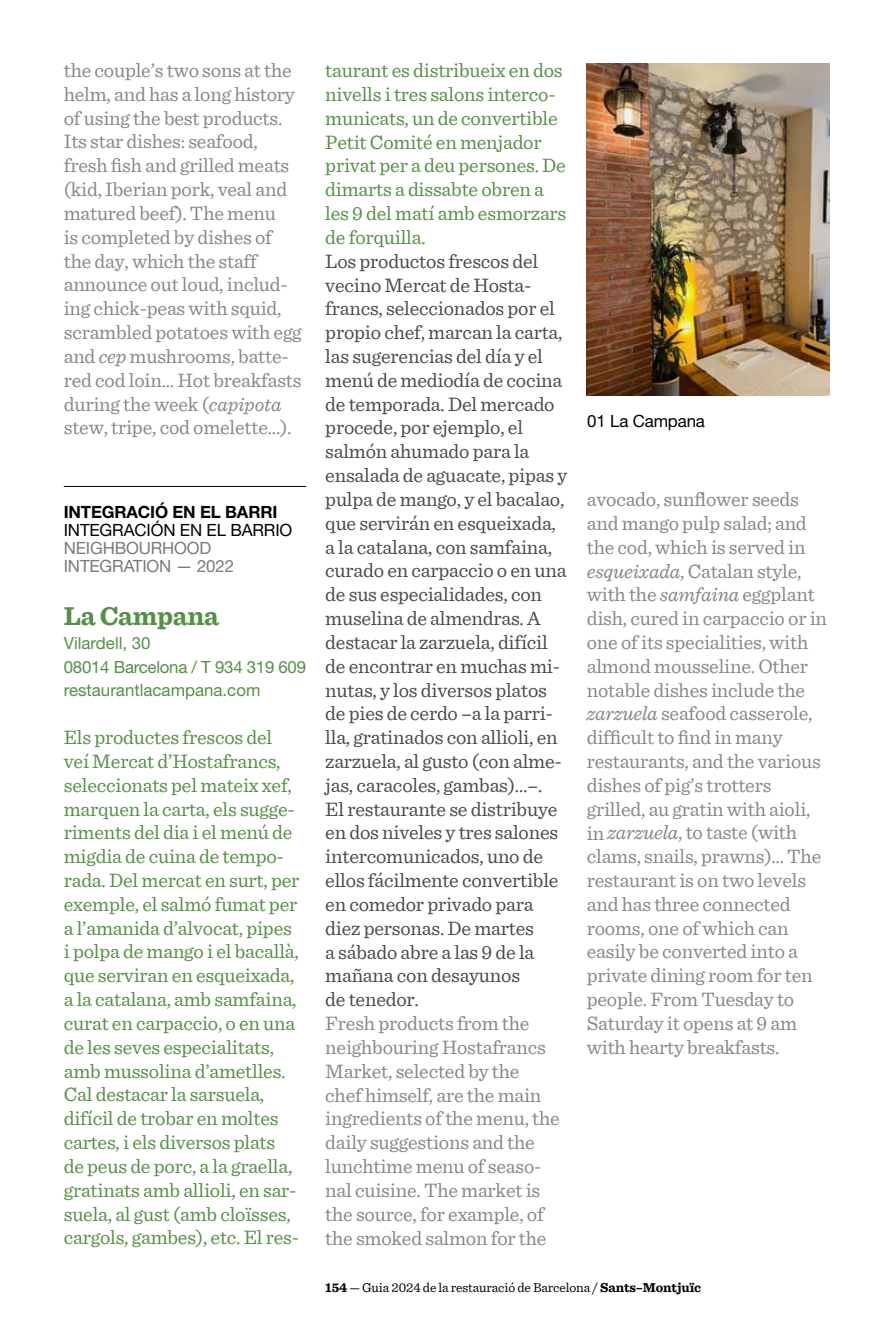
<style>
.page{position:relative;width:893px;height:1340px;background:#fff}
.page>*{position:absolute;margin:0;border:0;box-sizing:border-box;transform-origin:0 0}
.Text_seguit_anglès{font:700 27px "Sentinel";letter-spacing:-.01em;color:#559046}
.TEXT_SEGUIT_ANGLÈS{font:20.25px/23.8px "Sentinel";letter-spacing:-.01em;color:#878787}
.TEXT_SEGUIT_CASTELLÀ{font:20.25px/23.8px "Sentinel";letter-spacing:-.01em;color:#4a4a49}
.TEXT_SEGUIT_CATALÀ{font:20.25px/23.8px "Sentinel";letter-spacing:-.01em;color:#559046}
.Text_seguit_anglès-2{font:16.88px/18px "Helvetica Neue LT Std";letter-spacing:-.01em;color:#7c7b7b}
.TEXT_SEGUIT_CATALÀ-2{font:16.88px "Helvetica Neue LT Std";color:#559046}
.CODI{font:16.88px "Helvetica Neue LT Std";letter-spacing:-.015em;color:#559046}
.FILET{font:700 16.88px "Helvetica Neue LT Std";letter-spacing:-.01em;color:#000}
.Peus_de_foto{font:16.88px "Helvetica Neue LT Std";letter-spacing:-.01em;color:#000}
.t1{font:13.5px "Sentinel";letter-spacing:-.01em;color:#000}
.s1{font-style:italic}
.s2{color:#000}
.s3{font-weight:700}
</style>
<div class="page">
<hr style="left:64px;top:486px;width:242px;height:1px;background:#000">
<img style="left:587px;top:64px;width:242px;height:331px">
<p class="TEXT_SEGUIT_ANGLÈS" style="left:64px;top:57px;width:240px">the couple’s two sons at the helm, and has a long history of using the best products.<br>Its star dishes: seafood, fresh fish and grilled meats (kid, Iberian pork, veal and matured beef). The menu<br>is completed by dishes of the day, which the staff announce out loud, includ&shy;ing chick-peas with squid, scrambled potatoes with egg and <span class="s1">cep</span> mushrooms, batte&shy;red cod loin... Hot breakfasts during the week (<span class="s1">capipota </span>stew, tripe, cod omelette...).</p>
<p class="FILET" style="left:64px;top:501px;width:215px">INTEGRACIÓ EN EL BARRI</p>
<p class="Text_seguit_anglès-2" style="left:64px;top:521px;width:230px"><span class="s2">INTEGRACIÓN EN EL BARRIO<br></span>NEIGHBOURHOOD<br>INTEGRATION — 2022</p>
<p class="Text_seguit_anglès" style="left:64px;top:594px;width:157px">La Campana</p>
<p class="TEXT_SEGUIT_CATALÀ-2" style="left:64px;top:632px;width:88px">Vilardell, 30</p>
<p class="CODI" style="left:64px;top:656px;width:244px">08014 Barcelona / T 934 319 609</p>
<p class="TEXT_SEGUIT_CATALÀ-2" style="left:64px;top:680px;width:198px">restaurantlacampana.com</p>
<p class="TEXT_SEGUIT_CATALÀ" style="left:64px;top:724px;width:237px">Els productes frescos del veí Mercat d’Hostafrancs, seleccionats pel mateix xef, marquen la carta, els sugge&shy;riments del dia i el menú de migdia de cuina de tempo&shy;rada. Del mercat en surt, per exemple, el salmó fumat per a l’amanida d’alvocat, pipes i polpa de mango i el bacallà, que serviran en esqueixada, a la catalana, amb samfaina, curat en carpaccio, o en una de les seves especialitats, amb mussolina d’ametlles.<br>Cal destacar la sarsuela, difícil de trobar en moltes cartes, i els diversos plats de peus de porc, a la graella, gratinats amb allioli, en sar&shy;suela, al gust (amb cloïsses, cargols, gambes), etc. El res-</p>
<p class="TEXT_SEGUIT_CATALÀ" style="left:325px;top:57px;width:243px">taurant es distribueix en dos nivells i tres salons interco&shy;municats, un de convertible<br>Petit Comité en menjador privat per a deu persones. De dimarts a dissabte obren a les 9 del matí amb esmorzars de forquilla.</p>
<p class="TEXT_SEGUIT_CASTELLÀ" style="left:325px;top:248px;width:244px">Los productos frescos del vecino Mercat de Hosta&shy;francs, seleccionados por el propio chef, marcan la carta, las sugerencias del día y el menú de mediodía de cocina de temporada. Del mercado procede, por ejemplo, el salmón ahumado para la ensalada de aguacate, pipas y pulpa de mango, y el bacalao, que servirán en esqueixada, a la catalana, con samfaina, curado en carpaccio o en una de sus especialidades, con muselina de almendras. A destacar la zarzuela, difícil de encontrar en muchas mi&shy;nutas, y los diversos platos de pies de cerdo –a la parri&shy;lla, gratinados con allioli, en zarzuela, al gusto (con alme&shy;jas, caracoles, gambas)…–.<br>El restaurante se distribuye en dos niveles y tres salones intercomunicados, uno de ellos fácilmente convertible en comedor privado para diez personas. De martes<br>a sábado abre a las 9 de la mañana con desayunos<br>de tenedor.</p>
<p class="TEXT_SEGUIT_ANGLÈS" style="left:325px;top:1010px;width:236px">Fresh products from the neighbouring Hostafrancs<br>Market, selected by the chef himself, are the main ingredients of the menu, the daily suggestions and the lunchtime menu of seaso&shy;nal cuisine. The market is the source, for example, of the smoked salmon for the</p>
<p class="Peus_de_foto" style="left:587px;top:411px;width:119px">01 La Campana</p>
<p class="TEXT_SEGUIT_ANGLÈS" style="left:587px;top:486px;width:242px">avocado, sunflower seeds and mango pulp salad; and the cod, which is served in <span class="s1">esqueixada</span>, Catalan style, with the <span class="s1">samfaina</span> eggplant dish, cured in carpaccio or in one of its specialities, with almond mousseline. Other notable dishes include the <span class="s1">zarzuela</span> seafood casserole, difficult to find in many restaurants, and the various dishes of pig’s trotters grilled, au gratin with aioli, in <span class="s1">zarzuela</span>, to taste (with clams, snails, prawns)... The restaurant is on two levels and has three connected rooms, one of which can easily be converted into a private dining room for ten people. From Tuesday to<br>Saturday it opens at 9 am with hearty breakfasts.</p>
<p class="t1" style="left:325px;top:1277px;width:377px"><span class="s3">154</span> — Guia 2024 de la restauració de Barcelona / <span class="s3">Sants–Montjuïc</span></p>
</div>
